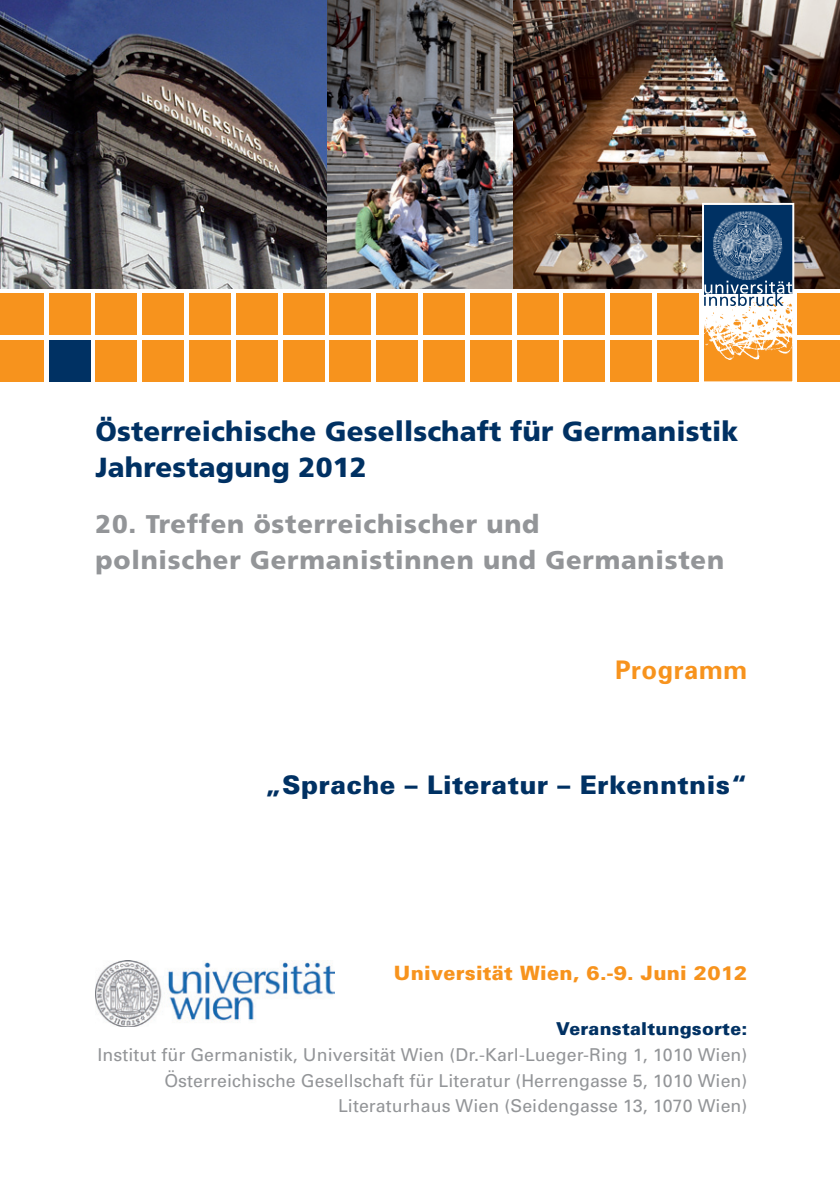
<style>
.page{position:relative;width:840px;height:1191px;background:#fff}
.page>*{position:absolute;margin:0;border:0;box-sizing:border-box;transform-origin:0 0}
.t1{font:900 27.6px/35.8px "Frutiger";letter-spacing:.005em;color:#003163}
.t2{font:900 25.6px/35.8px "Frutiger";letter-spacing:.03em;color:#939598}
.t3{font:900 25.6px "Univers";letter-spacing:.015em;color:#003163}
.t4{font:700 25.6px "Univers";letter-spacing:.015em;color:#f7931d}
.t5{font:900 19.8px "Univers";letter-spacing:.015em;color:#f7931d}
.t6{font:17.8px/25.6px "Univers";letter-spacing:.005em;color:#939598;text-align:right}
.t7{font:900 17.8px "Univers";letter-spacing:.015em;color:#003163}
</style>
<div class="page">
<img style="left:326px;top:0;width:187px;height:289px">
<img style="left:0;top:0;width:326px;height:289px">
<img style="left:513px;top:0;width:326px;height:289px">
<svg style="left:700px;top:202px;width:94px;height:180px"></svg>
<div style="left:656px;top:340px;width:42px;height:41px;background:#f7931d"></div>
<div style="left:610px;top:340px;width:41px;height:41px;background:#f7931d"></div>
<div style="left:563px;top:340px;width:41px;height:41px;background:#f7931d"></div>
<div style="left:516px;top:340px;width:42px;height:41px;background:#f7931d"></div>
<div style="left:469px;top:340px;width:42px;height:41px;background:#f7931d"></div>
<div style="left:423px;top:340px;width:41px;height:41px;background:#f7931d"></div>
<div style="left:329px;top:340px;width:42px;height:41px;background:#f7931d"></div>
<div style="left:283px;top:340px;width:41px;height:41px;background:#f7931d"></div>
<div style="left:376px;top:340px;width:41px;height:41px;background:#f7931d"></div>
<div style="left:656px;top:293px;width:42px;height:42px;background:#f7931d"></div>
<div style="left:797px;top:340px;width:42px;height:41px;background:#f7931d"></div>
<div style="left:797px;top:293px;width:42px;height:42px;background:#f7931d"></div>
<div style="left:610px;top:293px;width:41px;height:42px;background:#f7931d"></div>
<div style="left:563px;top:293px;width:41px;height:42px;background:#f7931d"></div>
<div style="left:516px;top:293px;width:42px;height:42px;background:#f7931d"></div>
<div style="left:469px;top:293px;width:42px;height:42px;background:#f7931d"></div>
<div style="left:423px;top:293px;width:41px;height:42px;background:#f7931d"></div>
<div style="left:329px;top:293px;width:42px;height:42px;background:#f7931d"></div>
<div style="left:283px;top:293px;width:41px;height:42px;background:#f7931d"></div>
<div style="left:376px;top:293px;width:41px;height:42px;background:#f7931d"></div>
<div style="left:236px;top:340px;width:41px;height:41px;background:#f7931d"></div>
<div style="left:189px;top:340px;width:41px;height:41px;background:#f7931d"></div>
<div style="left:142px;top:340px;width:42px;height:41px;background:#f7931d"></div>
<div style="left:95px;top:340px;width:42px;height:41px;background:#f7931d"></div>
<div style="left:49px;top:340px;width:41px;height:41px;background:#003163"></div>
<div style="left:236px;top:293px;width:41px;height:42px;background:#f7931d"></div>
<div style="left:189px;top:293px;width:41px;height:42px;background:#f7931d"></div>
<div style="left:142px;top:293px;width:42px;height:42px;background:#f7931d"></div>
<div style="left:95px;top:293px;width:42px;height:42px;background:#f7931d"></div>
<div style="left:49px;top:293px;width:41px;height:42px;background:#f7931d"></div>
<div style="left:0;top:340px;width:43px;height:41px;background:#f7931d"></div>
<div style="left:0;top:293px;width:43px;height:42px;background:#f7931d"></div>
<img style="left:95px;top:961px;width:240px;height:65px">
<h1 class="t1" style="left:95px;top:413px;width:644px">Österreichische Gesellschaft für Germanistik<br>Jahrestagung 2012</h1>
<h2 class="t2" style="left:95px;top:505px;width:629px">20. Treffen österreichischer und<br>polnischer Germanistinnen und Germanisten</h2>
<h2 class="t4" style="left:614px;top:653px;width:134px">Programm</h2>
<h2 class="t3" style="left:264px;top:768px;width:484px">„Sprache – Literatur – Erkenntnis“</h2>
<p class="t5" style="left:394px;top:961px;width:355px">Universität Wien, 6.-9. Juni 2012</p>
<p class="t7" style="left:556px;top:1018px;width:192px">Veranstaltungsorte:</p>
<p class="t6" style="left:97px;top:1041px;width:651px">Institut für Germanistik, Universität Wien (Dr.-Karl-Lueger-Ring 1, 1010 Wien)<br>Österreichische Gesellschaft für Literatur (Herrengasse 5, 1010 Wien)<br>Literaturhaus Wien (Seidengasse 13, 1070 Wien)</p>
</div>
